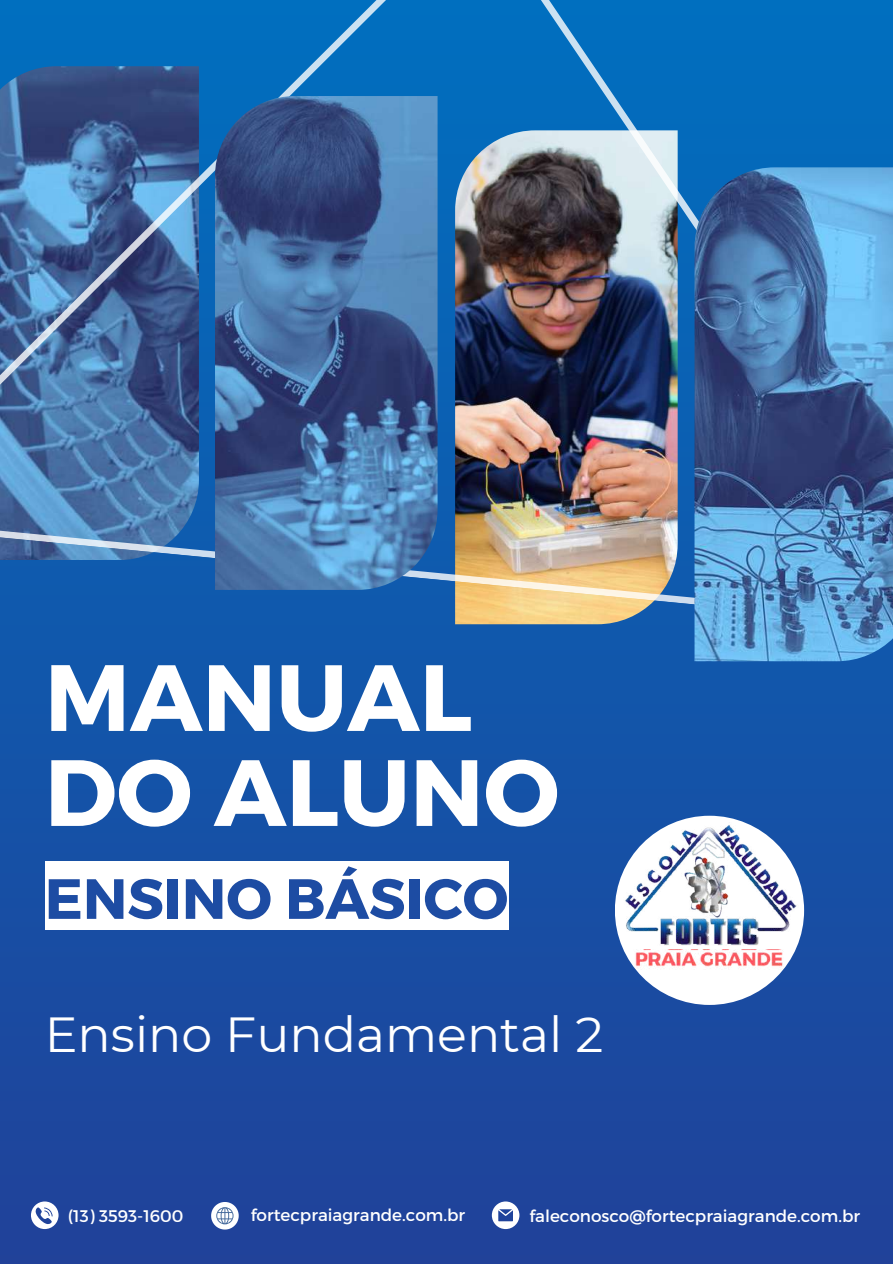
<style>
.page{position:relative;width:893px;height:1264px;background:#fff}
.page>*{position:absolute;margin:0;border:0;box-sizing:border-box;transform-origin:0 0}
.t1{font:700 93.75px/94.9px "Montserrat";color:#fff}
.t2{font:700 56.55px "Montserrat";color:#1d4ca3}
.t3{font:49.2px "Montserrat";color:#fff}
.t4{font:16.8px "Montserrat";color:#fff}
</style>
<div class="page">
<div style="left:0;top:0;width:892px;height:1263px;background:#194ca2"></div>
<svg style="left:31px;top:1201px;width:28px;height:27px"></svg>
<svg style="left:211px;top:1202px;width:28px;height:27px"></svg>
<svg style="left:492px;top:1201px;width:27px;height:27px"></svg>
<div style="left:45px;top:861px;width:463px;height:69px;background:#fff"></div>
<div style="left:615px;top:815px;width:189px;height:189px;background:#fff;border-radius:50%"></div>
<img style="left:623px;top:822px;width:175px;height:123px">
<img style="left:633px;top:949px;width:152px;height:20px">
<img style="left:0;top:0;width:892px;height:629px">
<img style="left:694px;top:167px;width:198px;height:494px">
<img style="left:215px;top:96px;width:222px;height:493px">
<h1 class="t1" style="left:45px;top:645px;width:516px">MANUAL<br>DO ALUNO</h1>
<h2 class="t2" style="left:45px;top:862px;width:465px">ENSINO BÁSICO</h2>
<h3 class="t3" style="left:45px;top:1004px;width:560px">Ensino Fundamental 2</h3>
<p class="t4" style="left:68px;top:1205px;width:117px">(13) 3593-1600</p>
<p class="t4" style="left:251px;top:1204px;width:216px">fortecpraiagrande.com.br</p>
<p class="t4" style="left:529px;top:1204px;width:332px">faleconosco@fortecpraiagrande.com.br</p>
</div>
